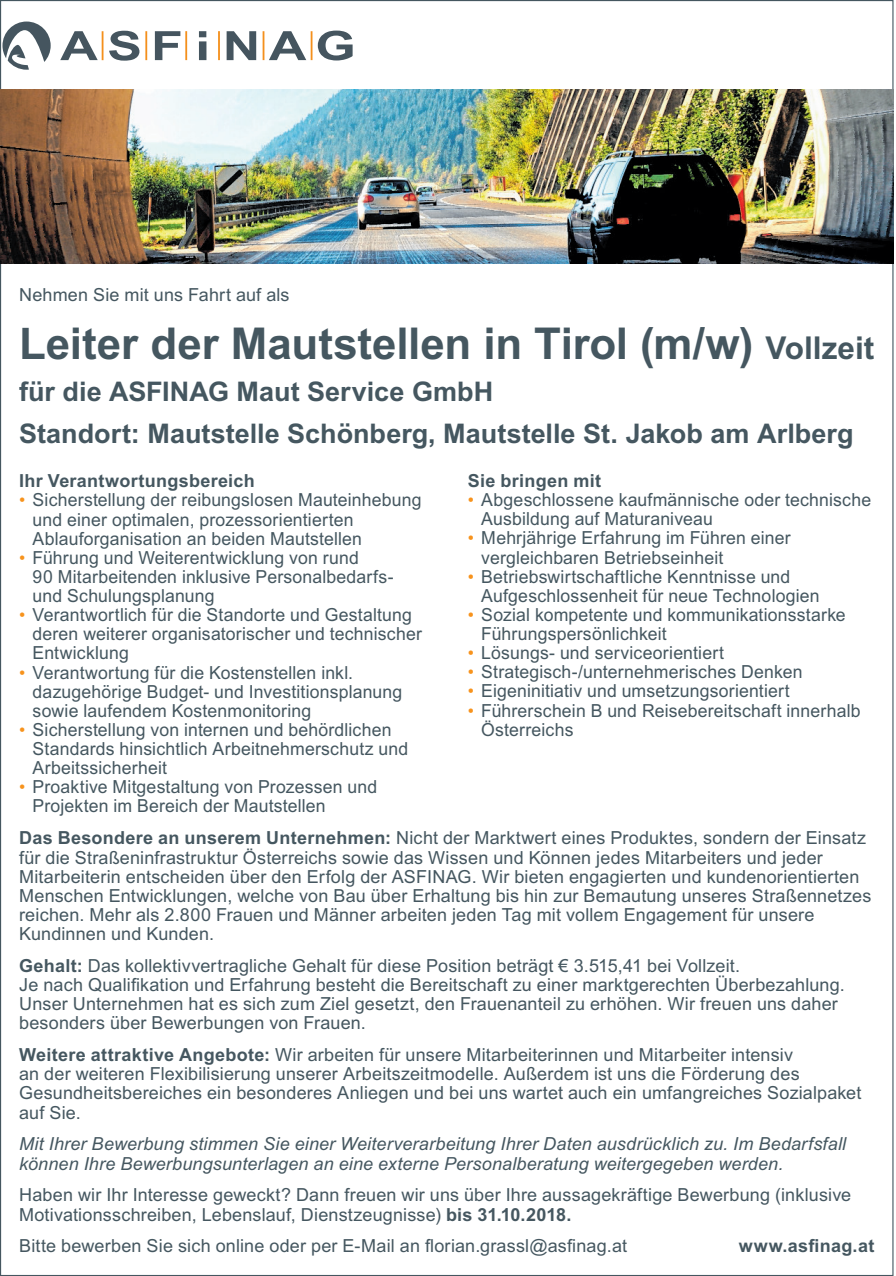
<style>
.page{position:relative;width:896px;height:1276px;background:#fff}
.page>*{position:absolute;margin:0;border:0;box-sizing:border-box;transform-origin:0 0}
.t1{font:700 43.88px "Arial";letter-spacing:-.005em;color:#455760}
.t2{font:700 27px/42.1px "Arial";color:#455760}
.t3{font:18px/19.1px "Arial";letter-spacing:.01em;color:#455760}
.t4{font:italic 18px/19.1px "Arial";letter-spacing:.01em;color:#455760}
.t5{font:700 18px "Arial";letter-spacing:.015em;color:#455760}
.s1{font-size:31.5px}
.s2{color:#f7931d}
.s3{font-weight:700}
</style>
<div class="page">
<svg style="left:109px;top:31px;width:30px;height:30px"></svg>
<svg style="left:155px;top:31px;width:25px;height:29px"></svg>
<svg style="left:226px;top:31px;width:30px;height:29px"></svg>
<svg style="left:269px;top:31px;width:37px;height:29px"></svg>
<svg style="left:318px;top:31px;width:34px;height:29px"></svg>
<svg style="left:60px;top:31px;width:43px;height:29px"></svg>
<hr style="left:145px;top:31px;width:2px;height:29px;background:#f4901d">
<hr style="left:185px;top:31px;width:2px;height:29px;background:#f4901d">
<hr style="left:218px;top:31px;width:2px;height:29px;background:#f4901d">
<hr style="left:262px;top:31px;width:2px;height:29px;background:#f4901d">
<hr style="left:310px;top:31px;width:2px;height:29px;background:#f4901d">
<div style="left:199px;top:41px;width:7px;height:19px;background:#45555f"></div>
<div style="left:199px;top:31px;width:7px;height:6px;background:#45555f"></div>
<svg style="left:2px;top:22px;width:49px;height:48px"></svg>
<img style="left:0;top:89px;width:893px;height:174px">
<p class="t3" style="left:19px;top:285px;width:272px">Nehmen Sie mit uns Fahrt auf als</p>
<h1 class="t1" style="left:19px;top:312px;width:856px">Leiter der Mautstellen in Tirol (m/w) <span class="s1">Vollzeit</span></h1>
<h2 class="t2" style="left:19px;top:370px;width:835px">für die ASFINAG Maut Service GmbH<br>Standort: Mautstelle Schönberg, Mautstelle St. Jakob am Arlberg</h2>
<p class="t5" style="left:19px;top:468px;width:237px">Ihr Verantwortungsbereich</p>
<p class="t3" style="left:33px;top:490px;width:390px;text-indent:-13px"><span class="s2">•</span> Sicherstellung der reibungslosen Mauteinhebung und einer optimalen, prozessorientierten<br>Ablauforganisation an beiden Mautstellen</p>
<p class="t3" style="left:33px;top:548px;width:362px;text-indent:-14px"><span class="s2">•</span> Führung und Weiterentwicklung von rund<br>90 Mitarbeitenden inklusive Personalbedarfs&shy;und Schulungsplanung</p>
<p class="t3" style="left:33px;top:605px;width:390px;text-indent:-13px"><span class="s2">•</span> Verantwortlich für die Standorte und Gestaltung deren weiterer organisatorischer und technischer<br>Entwicklung</p>
<p class="t3" style="left:33px;top:662px;width:371px;text-indent:-13px"><span class="s2">•</span> Verantwortung für die Kostenstellen inkl. dazugehörige Budget- und Investitionsplanung sowie laufendem Kostenmonitoring</p>
<p class="t3" style="left:33px;top:720px;width:377px;text-indent:-13px"><span class="s2">•</span> Sicherstellung von internen und behördlichen<br>Standards hinsichtlich Arbeitnehmerschutz und<br>Arbeitssicherheit</p>
<p class="t3" style="left:33px;top:777px;width:346px;text-indent:-13px"><span class="s2">•</span> Proaktive Mitgestaltung von Prozessen und<br>Projekten im Bereich der Mautstellen</p>
<p class="t3" style="left:19px;top:828px;width:853px"><span class="s3">Das Besondere an unserem Unternehmen:</span> Nicht der Marktwert eines Produktes, sondern der Einsatz für die Straßeninfrastruktur Österreichs sowie das Wissen und Können jedes Mitarbeiters und jeder Mitarbeiterin entscheiden über den Erfolg der ASFINAG. Wir bieten engagierten und kundenorientierten Menschen Entwicklungen, welche von Bau über Erhaltung bis hin zur Bemautung unseres Straßennetzes reichen. Mehr als 2.800 Frauen und Männer arbeiten jeden Tag mit vollem Engagement für unsere Kundinnen und Kunden.</p>
<p class="t3" style="left:19px;top:956px;width:827px"><span class="s3">Gehalt:</span> Das kollektivvertragliche Gehalt für diese Position beträgt € 3.515,41 bei Vollzeit.<br>Je nach Qualifikation und Erfahrung besteht die Bereitschaft zu einer marktgerechten Überbezahlung.<br>Unser Unternehmen hat es sich zum Ziel gesetzt, den Frauenanteil zu erhöhen. Wir freuen uns daher besonders über Bewerbungen von Frauen.</p>
<p class="t3" style="left:19px;top:1045px;width:843px"><span class="s3">Weitere attraktive Angebote:</span> Wir arbeiten für unsere Mitarbeiterinnen und Mitarbeiter intensiv<br>an der weiteren Flexibilisierung unserer Arbeitszeitmodelle. Außerdem ist uns die Förderung des Gesundheitsbereiches ein besonderes Anliegen und bei uns wartet auch ein umfangreiches Sozialpaket auf Sie.</p>
<p class="t4" style="left:19px;top:1134px;width:828px">Mit Ihrer Bewerbung stimmen Sie einer Weiterverarbeitung Ihrer Daten ausdrücklich zu. Im Bedarfsfall können Ihre Bewerbungsunterlagen an eine externe Personalberatung weitergegeben werden.</p>
<p class="t3" style="left:19px;top:1185px;width:833px">Haben wir Ihr Interesse geweckt? Dann freuen wir uns über Ihre aussagekräftige Bewerbung (inklusive<br>Motivationsschreiben, Lebenslauf, Dienstzeugnisse) <span class="s3">bis 31.10.2018.</span></p>
<p class="t3" style="left:19px;top:1236px;width:609px">Bitte bewerben Sie sich online oder per E-Mail an florian.grassl@asfinag.at</p>
<p class="t5" style="left:738px;top:1233px;width:137px">www.asfinag.at</p>
<p class="t5" style="left:467px;top:468px;width:135px">Sie bringen mit</p>
<p class="t3" style="left:481px;top:490px;width:391px;text-indent:-13px"><span class="s2">•</span> Abgeschlossene kaufmännische oder technische<br>Ausbildung auf Maturaniveau</p>
<p class="t3" style="left:481px;top:528px;width:311px;text-indent:-13px"><span class="s2">•</span> Mehrjährige Erfahrung im Führen einer vergleichbaren Betriebseinheit</p>
<p class="t3" style="left:481px;top:567px;width:340px;text-indent:-13px"><span class="s2">•</span> Betriebswirtschaftliche Kenntnisse und<br>Aufgeschlossenheit für neue Technologien</p>
<p class="t3" style="left:481px;top:605px;width:366px;text-indent:-13px"><span class="s2">•</span> Sozial kompetente und kommunikationsstarke<br>Führungspersönlichkeit</p>
<p class="t3" style="left:467px;top:643px;width:258px"><span class="s2">•</span> Lösungs- und serviceorientiert</p>
<p class="t3" style="left:467px;top:662px;width:336px"><span class="s2">•</span> Strategisch-/unternehmerisches Denken</p>
<p class="t3" style="left:467px;top:681px;width:323px"><span class="s2">•</span> Eigeninitiativ und umsetzungsorientiert</p>
<p class="t3" style="left:481px;top:700px;width:380px;text-indent:-13px"><span class="s2">•</span> Führerschein B und Reisebereitschaft innerhalb<br>Österreichs</p>
</div>
